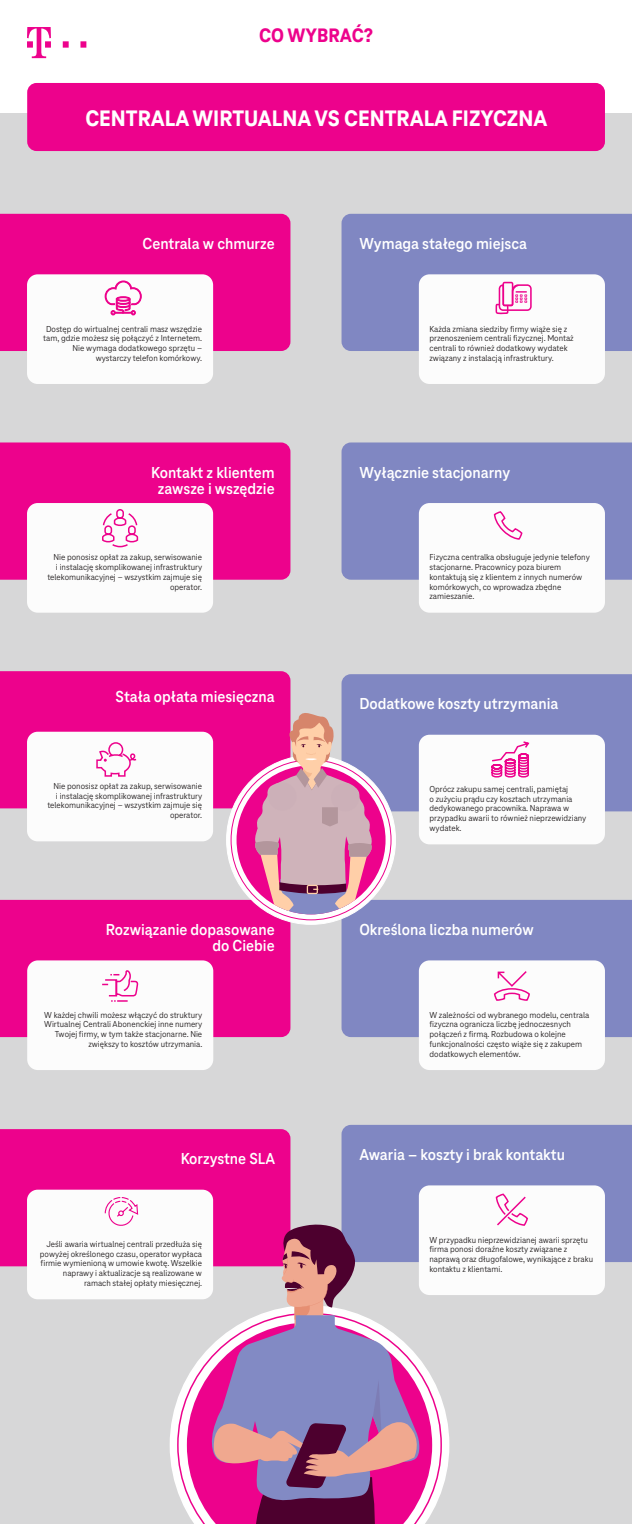
<style>
.page{position:relative;width:632px;height:1524px;background:#fff}
.page>*{position:absolute;margin:0;border:0;box-sizing:border-box;transform-origin:0 0}
.t1{font:800 23.25px "Tele Neo";color:#fff}
.t2{font:800 20.25px "Tele Neo";color:#ed028c}
.t3{font:700 16.5px/15.8px "Tele Neo";color:#fff;text-align:center}
.t4{font:9px/9.8px "Tele Neo";color:#231f20;text-align:right}
</style>
<div class="page">
<div style="left:0;top:114px;width:631px;height:1409px;background:#d7d7d8"></div>
<svg style="left:27px;top:27px;width:24px;height:31px"></svg>
<svg style="left:63px;top:41px;width:6px;height:7px"></svg>
<svg style="left:80px;top:41px;width:6px;height:7px"></svg>
<div style="left:29px;top:84px;width:574px;height:65px;background:#ed028c;border-radius:8px"></div>
<div style="left:27px;top:83px;width:577px;height:68px;border:3px solid #ed028c;border-radius:8px"></div>
<div style="left:0;top:214px;width:290px;height:137px;background:#ed028c"></div>
<div style="left:0;top:442px;width:290px;height:137px;background:#ed028c"></div>
<div style="left:0;top:671px;width:290px;height:137px;background:#ed028c"></div>
<div style="left:0;top:899px;width:290px;height:137px;background:#ed028c"></div>
<div style="left:0;top:1129px;width:290px;height:137px;background:#ed028c"></div>
<div style="left:341px;top:214px;width:290px;height:137px;background:#8087c2"></div>
<div style="left:341px;top:442px;width:290px;height:137px;background:#8087c2"></div>
<div style="left:341px;top:674px;width:290px;height:137px;background:#8087c2"></div>
<div style="left:341px;top:899px;width:290px;height:137px;background:#8087c2"></div>
<div style="left:341px;top:1124px;width:290px;height:137px;background:#8087c2"></div>
<div style="left:27px;top:274px;width:186px;height:110px;background:#fcfcfc;border-radius:11px"></div>
<div style="left:27px;top:503px;width:186px;height:109px;background:#fcfcfc;border-radius:11px"></div>
<div style="left:27px;top:731px;width:186px;height:110px;background:#fcfcfc;border-radius:11px"></div>
<div style="left:27px;top:960px;width:186px;height:109px;background:#fcfcfc;border-radius:11px"></div>
<div style="left:27px;top:1189px;width:186px;height:109px;background:#fcfcfc;border-radius:11px"></div>
<div style="left:418px;top:274px;width:186px;height:110px;background:#fcfcfc;border-radius:11px"></div>
<div style="left:418px;top:503px;width:186px;height:109px;background:#fcfcfc;border-radius:11px"></div>
<div style="left:418px;top:734px;width:186px;height:110px;background:#fcfcfc;border-radius:11px"></div>
<div style="left:418px;top:960px;width:186px;height:109px;background:#fcfcfc;border-radius:11px"></div>
<div style="left:418px;top:1185px;width:186px;height:109px;background:#fcfcfc;border-radius:11px"></div>
<svg style="left:495px;top:1193px;width:33px;height:33px"></svg>
<svg style="left:226px;top:755px;width:169px;height:169px"></svg>
<svg style="left:231px;top:759px;width:160px;height:160px"></svg>
<div style="left:235px;top:764px;width:151px;height:151px;background:#ed028c;border-radius:50%"></div>
<svg style="left:253px;top:708px;width:121px;height:206px"></svg>
<svg style="left:493px;top:971px;width:37px;height:30px"></svg>
<svg style="left:493px;top:511px;width:30px;height:29px"></svg>
<svg style="left:104px;top:1197px;width:35px;height:29px"></svg>
<svg style="left:102px;top:509px;width:37px;height:39px"></svg>
<svg style="left:102px;top:970px;width:37px;height:32px"></svg>
<svg style="left:170px;top:1308px;width:279px;height:181px"></svg>
<svg style="left:177px;top:1312px;width:265px;height:194px"></svg>
<svg style="left:183px;top:1318px;width:252px;height:205px"></svg>
<svg style="left:281px;top:1222px;width:74px;height:92px"></svg>
<svg style="left:207px;top:1314px;width:212px;height:186px"></svg>
<svg style="left:213px;top:1379px;width:210px;height:144px"></svg>
<svg style="left:495px;top:282px;width:36px;height:32px"></svg>
<svg style="left:105px;top:280px;width:37px;height:35px"></svg>
<svg style="left:491px;top:741px;width:39px;height:37px"></svg>
<svg style="left:96px;top:742px;width:41px;height:35px"></svg>
<p class="t2" style="left:259px;top:24px;width:116px">CO WYBRAĆ?</p>
<p class="t1" style="left:85px;top:105px;width:463px">CENTRALA WIRTUALNA VS CENTRALA FIZYCZNA</p>
<p class="t3" style="left:142px;top:236px;width:134px">Centrala w chmurze</p>
<p class="t3" style="left:359px;top:236px;width:169px">Wymaga stałego miejsca</p>
<p class="t4" style="left:43px;top:324px;width:160px">Dostęp do wirtualnej centrali masz wszędzie tam, gdzie możesz się połączyć z Internetem.<br>Nie wymaga dodatkowego sprzętu – wystarczy telefon komórkowy.</p>
<p class="t4" style="left:429px;top:324px;width:146px;text-align:left">Każda zmiana siedziby firmy wiąże się z przenoszeniem centrali fizycznej. Montaż centrali to również dodatkowy wydatek związany z instalacją infrastruktury.</p>
<p class="t3" style="left:151px;top:464px;width:125px">Kontakt z klientem zawsze i wszędzie</p>
<p class="t3" style="left:359px;top:464px;width:152px">Wyłącznie stacjonarny</p>
<p class="t4" style="left:47px;top:552px;width:156px">Nie ponosisz opłat za zakup, serwisowanie<br>i instalację skomplikowanej infrastruktury telekomunikacyjnej – wszystkim zajmuje się operator.</p>
<p class="t4" style="left:429px;top:552px;width:162px;text-align:left">Fizyczna centralka obsługuje jedynie telefony stacjonarne. Pracownicy poza biurem kontaktują się z klientem z innych numerów komórkowych, co wprowadza zbędne zamieszanie.</p>
<p class="t3" style="left:115px;top:689px;width:161px">Stała opłata miesięczna</p>
<p class="t3" style="left:359px;top:696px;width:200px">Dodatkowe koszty utrzymania</p>
<p class="t4" style="left:47px;top:781px;width:156px">Nie ponosisz opłat za zakup, serwisowanie<br>i instalację skomplikowanej infrastruktury telekomunikacyjnej – wszystkim zajmuje się operator.</p>
<p class="t4" style="left:429px;top:784px;width:158px;text-align:left">Oprócz zakupu samej centrali, pamiętaj<br>o zużyciu prądu czy kosztach utrzymania dedykowanego pracownika. Naprawa w przypadku awarii to również nieprzewidziany wydatek.</p>
<p class="t3" style="left:106px;top:921px;width:170px;text-align:right">Rozwiązanie dopasowane do Ciebie</p>
<p class="t3" style="left:359px;top:921px;width:176px">Określona liczba numerów</p>
<p class="t4" style="left:44px;top:1009px;width:160px">W każdej chwili możesz włączyć do struktury Wirtualnej Centrali Abonenckiej inne numery Twojej firmy, w tym także stacjonarne. Nie zwiększy to kosztów utrzymania.</p>
<p class="t4" style="left:429px;top:1009px;width:161px;text-align:left">W zależności od wybranego modelu, centrala fizyczna ogranicza liczbę jednoczesnych połączeń z firmą. Rozbudowa o kolejne funkcjonalności często wiąże się z zakupem dodatkowych elementów.</p>
<p class="t3" style="left:181px;top:1150px;width:96px">Korzystne SLA</p>
<p class="t3" style="left:359px;top:1146px;width:207px">Awaria – koszty i brak kontaktu</p>
<p class="t4" style="left:40px;top:1238px;width:164px">Jeśli awaria wirtualnej centrali przedłuża się powyżej określonego czasu, operator wypłaca firmie wymienioną w umowie kwotę. Wszelkie naprawy i aktualizacje są realizowane w ramach stałej opłaty miesięcznej.</p>
<p class="t4" style="left:429px;top:1234px;width:165px;text-align:left">W przypadku nieprzewidzianej awarii sprzętu firma ponosi doraźne koszty związane z naprawą oraz długofalowe, wynikające z braku kontaktu z klientami.</p>
</div>
